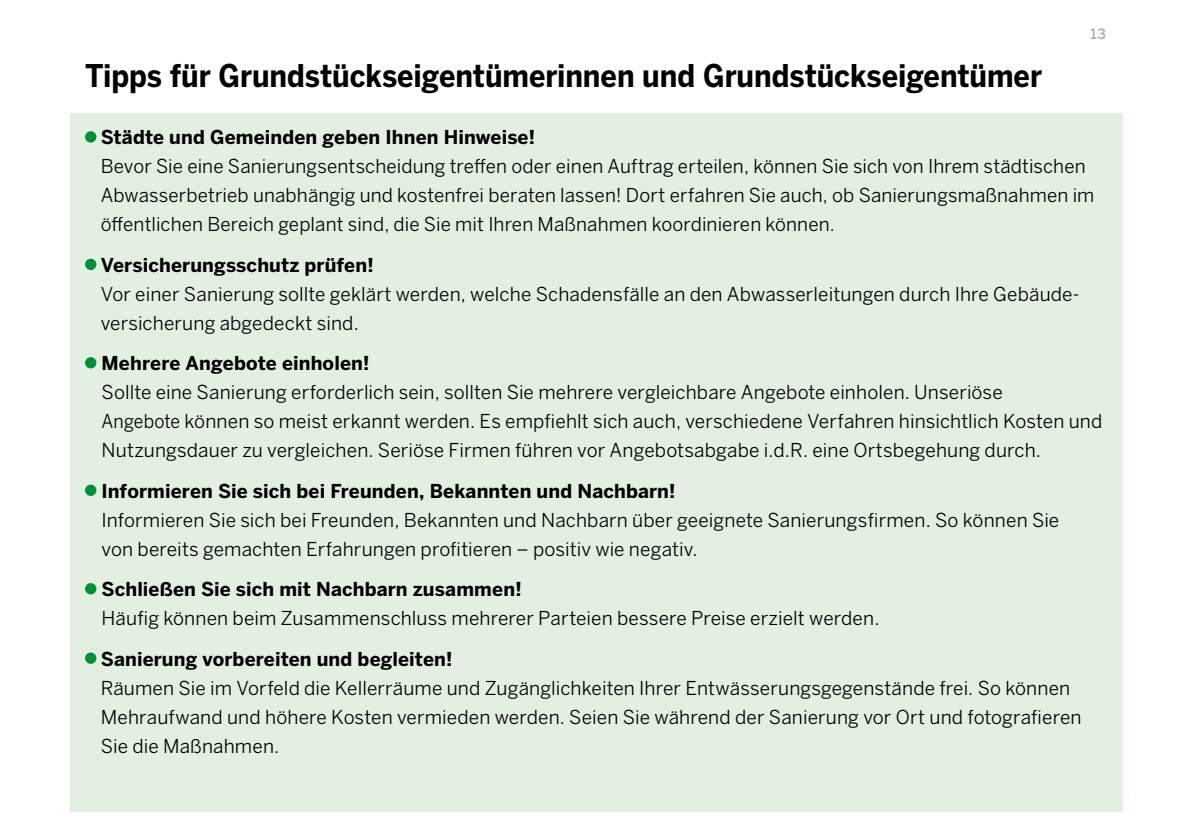
<style>
.page{position:relative;width:1191px;height:840px;background:#fff}
.page>*{position:absolute;margin:0;border:0;box-sizing:border-box;transform-origin:0 0}
.t1{font:700 31px "Benton Sans";letter-spacing:-.005em;color:#000;scale:.92 1}
.t2{font:19px/29px "Benton Sans";letter-spacing:.005em;color:#000}
.t3{font:700 19px "Benton Sans";letter-spacing:.005em;color:#000}
.t4{font:500 14px "Benton Sans";color:#abacae}
</style>
<div class="page">
<div style="left:70px;top:113px;width:1052px;height:698px;background:#e2efe1"></div>
<div style="left:85px;top:131px;width:11px;height:11px;background:#009037;border-radius:50%"></div>
<div style="left:85px;top:258px;width:11px;height:12px;background:#009037;border-radius:50%"></div>
<div style="left:85px;top:357px;width:11px;height:11px;background:#009037;border-radius:50%"></div>
<div style="left:85px;top:484px;width:11px;height:11px;background:#009037;border-radius:50%"></div>
<div style="left:85px;top:582px;width:11px;height:12px;background:#009037;border-radius:50%"></div>
<div style="left:85px;top:652px;width:11px;height:11px;background:#009037;border-radius:50%"></div>
<p class="t4" style="left:1090px;top:26px;width:17px">13</p>
<h1 class="t1" style="left:85px;top:57px;width:1041px">Tipps für Grundstückseigentümerinnen und Grundstückseigentümer</h1>
<p class="t3" style="left:101px;top:126px;width:436px">Städte und Gemeinden geben Ihnen Hinweise!</p>
<p class="t2" style="left:101px;top:151px;width:995px">Bevor Sie eine Sanierungsentscheidung treffen oder einen Auftrag erteilen, können Sie sich von Ihrem städtischen<br>Abwasserbetrieb unabhängig und kostenfrei beraten lassen! Dort erfahren Sie auch, ob Sanierungsmaßnahmen im öffentlichen Bereich geplant sind, die Sie mit Ihren Maßnahmen koordinieren können.</p>
<p class="t3" style="left:101px;top:253px;width:275px">Versicherungsschutz prüfen!</p>
<p class="t2" style="left:101px;top:279px;width:980px">Vor einer Sanierung sollte geklärt werden, welche Schadensfälle an den Abwasserleitungen durch Ihre Gebäude&shy;versicherung abgedeckt sind.</p>
<p class="t3" style="left:101px;top:352px;width:270px">Mehrere Angebote einholen!</p>
<p class="t2" style="left:101px;top:377px;width:1002px">Sollte eine Sanierung erforderlich sein, sollten Sie mehrere vergleichbare Angebote einholen. Unseriöse<br>Angebote können so meist erkannt werden. Es empfiehlt sich auch, verschiedene Verfahren hinsichtlich Kosten und<br>Nutzungsdauer zu vergleichen. Seriöse Firmen führen vor Angebotsabgabe i.d.R. eine Ortsbegehung durch.</p>
<p class="t3" style="left:101px;top:479px;width:576px">Informieren Sie sich bei Freunden, Bekannten und Nachbarn!</p>
<p class="t2" style="left:101px;top:504px;width:959px">Informieren Sie sich bei Freunden, Bekannten und Nachbarn über geeignete Sanierungsfirmen. So können Sie von bereits gemachten Erfahrungen profitieren – positiv wie negativ.</p>
<p class="t3" style="left:101px;top:577px;width:422px">Schließen Sie sich mit Nachbarn zusammen!</p>
<p class="t2" style="left:101px;top:603px;width:779px">Häufig können beim Zusammenschluss mehrerer Parteien bessere Preise erzielt werden.</p>
<p class="t3" style="left:101px;top:647px;width:353px">Sanierung vorbereiten und begleiten!</p>
<p class="t2" style="left:101px;top:672px;width:982px">Räumen Sie im Vorfeld die Kellerräume und Zugänglichkeiten Ihrer Entwässerungsgegenstände frei. So können<br>Mehraufwand und höhere Kosten vermieden werden. Seien Sie während der Sanierung vor Ort und fotografieren<br>Sie die Maßnahmen.</p>
</div>
